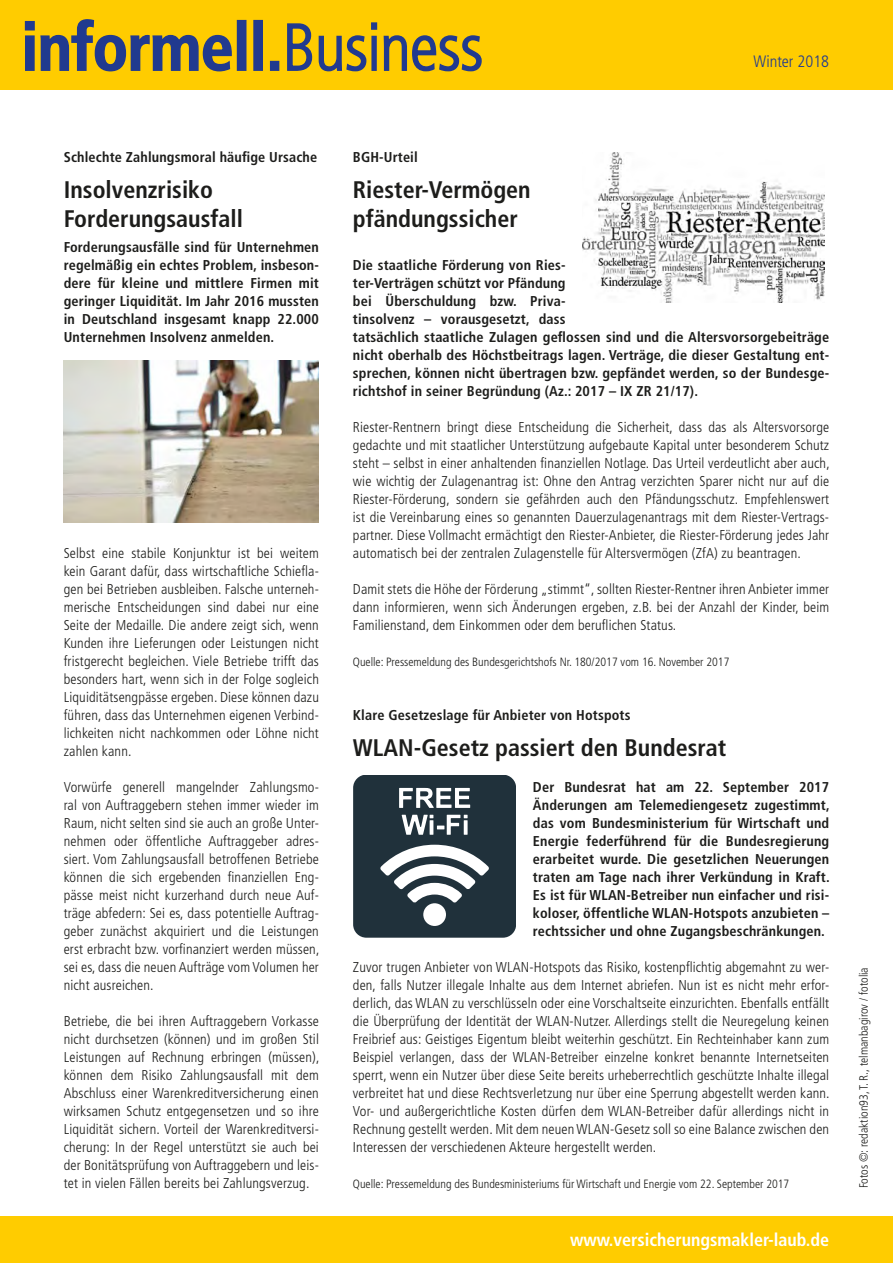
<style>
.page{position:relative;width:893px;height:1263px;background:#fff}
.page>*{position:absolute;margin:0;border:0;box-sizing:border-box;transform-origin:0 0}
.t1{font:700 condensed 66px "Frutiger LT Std";letter-spacing:-.01em;color:#213a8f}
.t2{font:700 condensed 24px/28.8px "Frutiger LT Std";color:#1d1d1b}
.t3{font:700 condensed 18px "Frutiger LT Std";color:#fff}
.t4{font:300 condensed 16.5px "Frutiger LT Std";color:#213a8f}
.t5{font:300 condensed 14.25px/18px "Frutiger LT Std";letter-spacing:.01em;color:#1d1d1b;text-align:justify}
.t6{font:700 condensed 14.25px/18px "Frutiger LT Std";letter-spacing:.01em;color:#1d1d1b;text-align:justify}
.t7{font:300 condensed 12px "Frutiger LT Std";color:#1d1d1b}
.s1{font-weight:300}
</style>
<div class="page">
<div style="left:0;top:0;width:893px;height:89px;background:#fc0"></div>
<svg style="left:24px;top:19px;width:208px;height:53px"></svg>
<div style="left:237px;top:20px;width:9px;height:51px;border:2px solid #213a8f"></div>
<div style="left:253px;top:20px;width:10px;height:51px;border:2px solid #213a8f"></div>
<div style="left:270px;top:61px;width:9px;height:10px;border:2px solid #213a8f"></div>
<svg style="left:287px;top:22px;width:195px;height:50px"></svg>
<img style="left:64px;top:360px;width:255px;height:162px">
<img style="left:583px;top:152px;width:242px;height:150px">
<div style="left:353px;top:775px;width:163px;height:162px;background:#20313b;border-radius:13px"></div>
<div style="left:423px;top:903px;width:23px;height:23px;background:#fff;border-radius:50%"></div>
<svg style="left:380px;top:845px;width:109px;height:58px"></svg>
<svg style="left:402px;top:815px;width:66px;height:20px"></svg>
<svg style="left:399px;top:788px;width:71px;height:20px"></svg>
<div style="left:0;top:1216px;width:893px;height:47px;background:#fc0"></div>
<h1 class="t1" style="left:21px;top:8px;width:464px">informell.<span class="s1">Business</span></h1>
<p class="t4" style="left:753px;top:52px;width:77px">Winter 2018</p>
<p class="t6" style="left:64px;top:148px;width:255px">Schlechte Zahlungsmoral häufige Ursache</p>
<h2 class="t2" style="left:64px;top:175px;width:181px">Insolvenzrisiko<br>Forderungsausfall</h2>
<p class="t6" style="left:64px;top:238px;width:257px">Forderungsausfälle sind für Unternehmen regelmäßig ein echtes Problem, insbeson&shy;dere für kleine und mittlere Firmen mit geringer Liquidität. Im Jahr 2016 mussten in Deutschland insgesamt knapp 22.000<br>Unternehmen Insolvenz anmelden.</p>
<p class="t5" style="left:64px;top:544px;width:257px">Selbst eine stabile Konjunktur ist bei weitem kein Garant dafür, dass wirtschaftliche Schiefla&shy;gen bei Betrieben ausbleiben. Falsche unterneh&shy;merische Entscheidungen sind dabei nur eine Seite der Medaille. Die andere zeigt sich, wenn Kunden ihre Lieferungen oder Leistungen nicht fristgerecht begleichen. Viele Betriebe trifft das besonders hart, wenn sich in der Folge sogleich Liquiditätsengpässe ergeben. Diese können dazu führen, dass das Unternehmen eigenen Verbind&shy;lichkeiten nicht nachkommen oder Löhne nicht zahlen kann.</p>
<p class="t5" style="left:64px;top:778px;width:257px">Vorwürfe generell mangelnder Zahlungsmo&shy;ral von Auftraggebern stehen immer wieder im Raum, nicht selten sind sie auch an große Unter&shy;nehmen oder öffentliche Auftraggeber adres&shy;siert. Vom Zahlungsausfall betroffenen Betriebe können die sich ergebenden finanziellen Eng&shy;pässe meist nicht kurzerhand durch neue Auf&shy;träge abfedern: Sei es, dass potentielle Auftrag&shy;geber zunächst akquiriert und die Leistungen erst erbracht bzw. vorfinanziert werden müssen, sei es, dass die neuen Aufträge vom Volumen her nicht ausreichen.</p>
<p class="t5" style="left:64px;top:1012px;width:257px">Betriebe, die bei ihren Auftraggebern Vorkasse nicht durchsetzen (können) und im großen Stil Leistungen auf Rechnung erbringen (müssen), können dem Risiko Zahlungsausfall mit dem Abschluss einer Warenkreditversicherung einen wirksamen Schutz entgegensetzen und so ihre Liquidität sichern. Vorteil der Warenkreditversi&shy;cherung: In der Regel unterstützt sie auch bei der Bonitätsprüfung von Auftraggebern und leis&shy;tet in vielen Fällen bereits bei Zahlungsverzug.</p>
<p class="t6" style="left:353px;top:148px;width:66px">BGH-Urteil</p>
<h2 class="t2" style="left:353px;top:175px;width:179px">Riester-Vermögen pfändungssicher</h2>
<p class="t6" style="left:353px;top:256px;width:478px;text-align:left">Die staatliche Förderung von Ries-<br>ter-Verträgen schützt vor Pfändung<br>bei Überschuldung bzw. Priva-<br>tinsolvenz – vorausgesetzt, dass<br>tatsächlich staatliche Zulagen geflossen sind und die Altersvorsorgebeiträge nicht oberhalb des Höchstbeitrags lagen. Verträge, die dieser Gestaltung ent&shy;sprechen, können nicht übertragen bzw. gepfändet werden, so der Bundesge&shy;richtshof in seiner Begründung (Az.: 2017 – IX ZR 21/17).</p>
<p class="t5" style="left:353px;top:418px;width:478px">Riester-Rentnern bringt diese Entscheidung die Sicherheit, dass das als Altersvorsorge gedachte und mit staatlicher Unterstützung aufgebaute Kapital unter besonderem Schutz steht – selbst in einer anhaltenden finanziellen Notlage. Das Urteil verdeutlicht aber auch, wie wichtig der Zulagenantrag ist: Ohne den Antrag verzichten Sparer nicht nur auf die Riester-Förderung, sondern sie gefährden auch den Pfändungsschutz. Empfehlenswert ist die Vereinbarung eines so genannten Dauerzulagenantrags mit dem Riester-Vertrags&shy;partner. Diese Vollmacht ermächtigt den Riester-Anbieter, die Riester-Förderung jedes Jahr automatisch bei der zentralen Zulagenstelle für Altersvermögen (ZfA) zu beantragen.</p>
<p class="t5" style="left:353px;top:580px;width:478px">Damit stets die Höhe der Förderung „stimmt“, sollten Riester-Rentner ihren Anbieter immer dann informieren, wenn sich Änderungen ergeben, z.B. bei der Anzahl der Kinder, beim Familienstand, dem Einkommen oder dem beruflichen Status.</p>
<p class="t7" style="left:353px;top:655px;width:378px">Quelle: Pressemeldung des Bundesgerichtshofs Nr. 180/2017 vom 16. November 2017</p>
<p class="t6" style="left:353px;top:706px;width:279px">Klare Gesetzeslage für Anbieter von Hotspots</p>
<h2 class="t2" style="left:353px;top:733px;width:375px">WLAN-Gesetz passiert den Bundesrat</h2>
<p class="t6" style="left:533px;top:778px;width:298px">Der Bundesrat hat am 22. September 2017<br>Änderungen am Telemediengesetz zugestimmt, das vom Bundesministerium für Wirtschaft und Energie federführend für die Bundesregierung erarbeitet wurde. Die gesetzlichen Neuerungen traten am Tage nach ihrer Verkündung in Kraft.<br>Es ist für WLAN-Betreiber nun einfacher und risi&shy;koloser, öffentliche WLAN-Hotspots anzubieten – rechtssicher und ohne Zugangsbeschränkungen.</p>
<p class="t5" style="left:353px;top:958px;width:478px">Zuvor trugen Anbieter von WLAN-Hotspots das Risiko, kostenpflichtig abgemahnt zu wer&shy;den, falls Nutzer illegale Inhalte aus dem Internet abriefen. Nun ist es nicht mehr erfor&shy;derlich, das WLAN zu verschlüsseln oder eine Vorschaltseite einzurichten. Ebenfalls entfällt die Überprüfung der Identität der WLAN-Nutzer. Allerdings stellt die Neuregelung keinen Freibrief aus: Geistiges Eigentum bleibt weiterhin geschützt. Ein Rechteinhaber kann zum Beispiel verlangen, dass der WLAN-Betreiber einzelne konkret benannte Internetseiten sperrt, wenn ein Nutzer über diese Seite bereits urheberrechtlich geschützte Inhalte illegal verbreitet hat und diese Rechtsverletzung nur über eine Sperrung abgestellt werden kann.<br>Vor- und außergerichtliche Kosten dürfen dem WLAN-Betreiber dafür allerdings nicht in Rechnung gestellt werden. Mit dem neuen WLAN-Gesetz soll so eine Balance zwischen den Interessen der verschiedenen Akteure hergestellt werden.</p>
<p class="t7" style="left:353px;top:1177px;width:438px">Quelle: Pressemeldung des Bundesministeriums für Wirtschaft und Energie vom 22. September 2017</p>
<p class="t3" style="left:570px;top:1229px;width:260px">www.versicherungsmakler-laub.de</p>
<p class="t7" style="left:857px;top:1188px;width:222px;rotate:-90deg">Fotos ©: redaktion93, T. R., telmanbagirov / fotolia</p>
</div>
